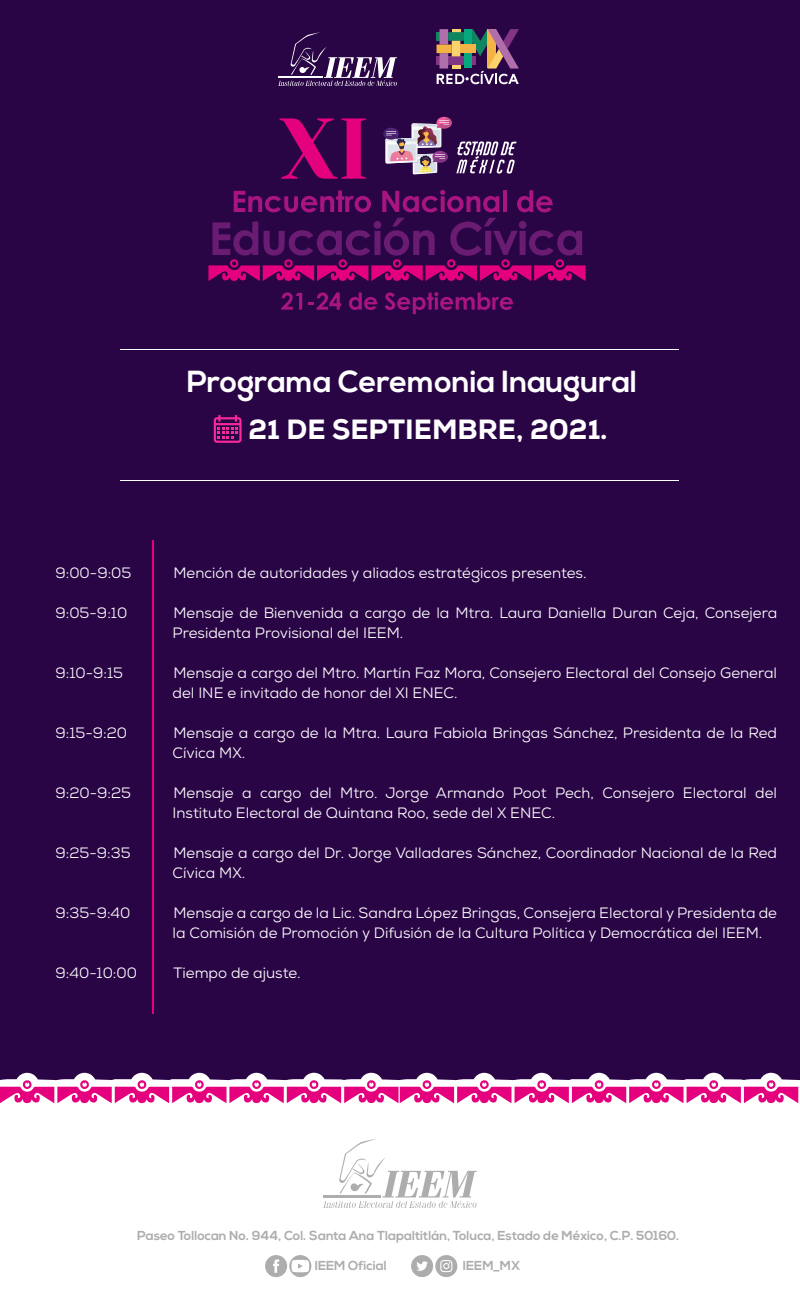
<style>
.page{position:relative;width:800px;height:1315px;background:#fff}
.page>*{position:absolute;margin:0;border:0;box-sizing:border-box;transform-origin:0 0}
.t1{font:700 30.4px "Nexa";color:#fff}
.t2{font:800 27.8px "Nexa";color:#fff}
.t3{font:15px/20px "Nexa";color:#fff}
.t4{font:700 13px "Nexa";color:#adadad}
</style>
<div class="page">
<div style="left:0;top:0;width:800px;height:1096px;background:#2a0546"></div>
<svg style="left:0;top:1073px;width:800px;height:31px"></svg>
<svg style="left:323px;top:1138px;width:154px;height:70px"></svg>
<svg style="left:265px;top:1255px;width:46px;height:22px"></svg>
<svg style="left:411px;top:1255px;width:46px;height:22px"></svg>
<svg style="left:278px;top:32px;width:119px;height:54px"></svg>
<svg style="left:437px;top:29px;width:82px;height:55px"></svg>
<svg style="left:234px;top:191px;width:137px;height:21px"></svg>
<svg style="left:382px;top:190px;width:117px;height:22px"></svg>
<hr style="left:503px;top:190px;width:4px;height:22px;background:#a91580">
<svg style="left:517px;top:190px;width:36px;height:22px"></svg>
<svg style="left:208px;top:218px;width:378px;height:63px"></svg>
<svg style="left:279px;top:118px;width:87px;height:61px"></svg>
<img style="left:383px;top:117px;width:134px;height:57px">
<svg style="left:281px;top:292px;width:21px;height:18px"></svg>
<svg style="left:308px;top:292px;width:33px;height:18px"></svg>
<svg style="left:349px;top:292px;width:28px;height:18px"></svg>
<svg style="left:385px;top:292px;width:128px;height:22px"></svg>
<svg style="left:214px;top:415px;width:28px;height:28px"></svg>
<hr style="left:120px;top:349px;width:559px;height:1px;background:#fff">
<hr style="left:120px;top:480px;width:559px;height:1px;background:#fff">
<hr style="left:152px;top:540px;width:2px;height:474px;background:#e5007e">
<h1 class="t1" style="left:187px;top:364px;width:452px">Programa Ceremonia Inaugural</h1>
<h2 class="t2" style="left:249px;top:411px;width:361px">21 DE SEPTIEMBRE, 2021.</h2>
<p class="t3" style="left:55px;top:563px;width:77px">9:00-9:05</p>
<p class="t3" style="left:174px;top:563px;width:414px">Mención de autoridades y aliados estratégicos presentes.</p>
<p class="t3" style="left:55px;top:603px;width:73px">9:05-9:10</p>
<p class="t3" style="left:173px;top:603px;width:606px">Mensaje de Bienvenida a cargo de la Mtra. Laura Daniella Duran Ceja, Consejera<br>Presidenta Provisional del IEEM.</p>
<p class="t3" style="left:55px;top:663px;width:69px">9:10-9:15</p>
<p class="t3" style="left:173px;top:663px;width:606px">Mensaje a cargo del Mtro. Martín Faz Mora, Consejero Electoral del Consejo General del INE e invitado de honor del XI ENEC.</p>
<p class="t3" style="left:55px;top:723px;width:73px">9:15-9:20</p>
<p class="t3" style="left:173px;top:723px;width:606px">Mensaje a cargo de la Mtra. Laura Fabiola Bringas Sánchez, Presidenta de la Red<br>Cívica MX.</p>
<p class="t3" style="left:55px;top:783px;width:77px">9:20-9:25</p>
<p class="t3" style="left:173px;top:783px;width:606px">Mensaje a cargo del Mtro. Jorge Armando Poot Pech, Consejero Electoral del<br>Instituto Electoral de Quintana Roo, sede del X ENEC.</p>
<p class="t3" style="left:55px;top:843px;width:77px">9:25-9:35</p>
<p class="t3" style="left:173px;top:843px;width:606px">Mensaje a cargo del Dr. Jorge Valladares Sánchez, Coordinador Nacional de la Red<br>Cívica MX.</p>
<p class="t3" style="left:55px;top:903px;width:77px">9:35-9:40</p>
<p class="t3" style="left:173px;top:903px;width:606px">Mensaje a cargo de la Lic. Sandra López Bringas, Consejera Electoral y Presidenta de la Comisión de Promoción y Difusión de la Cultura Política y Democrática del IEEM.</p>
<p class="t3" style="left:55px;top:963px;width:83px">9:40-10:00</p>
<p class="t3" style="left:174px;top:963px;width:129px">Tiempo de ajuste.</p>
<p class="t4" style="left:137px;top:1228px;width:544px">Paseo Tollocan No. 944, Col. Santa Ana Tlapaltitlán, Toluca, Estado de México, C.P. 50160.</p>
<p class="t4" style="left:315px;top:1258px;width:73px">IEEM Oficial</p>
<p class="t4" style="left:463px;top:1258px;width:59px">IEEM_MX</p>
</div>
